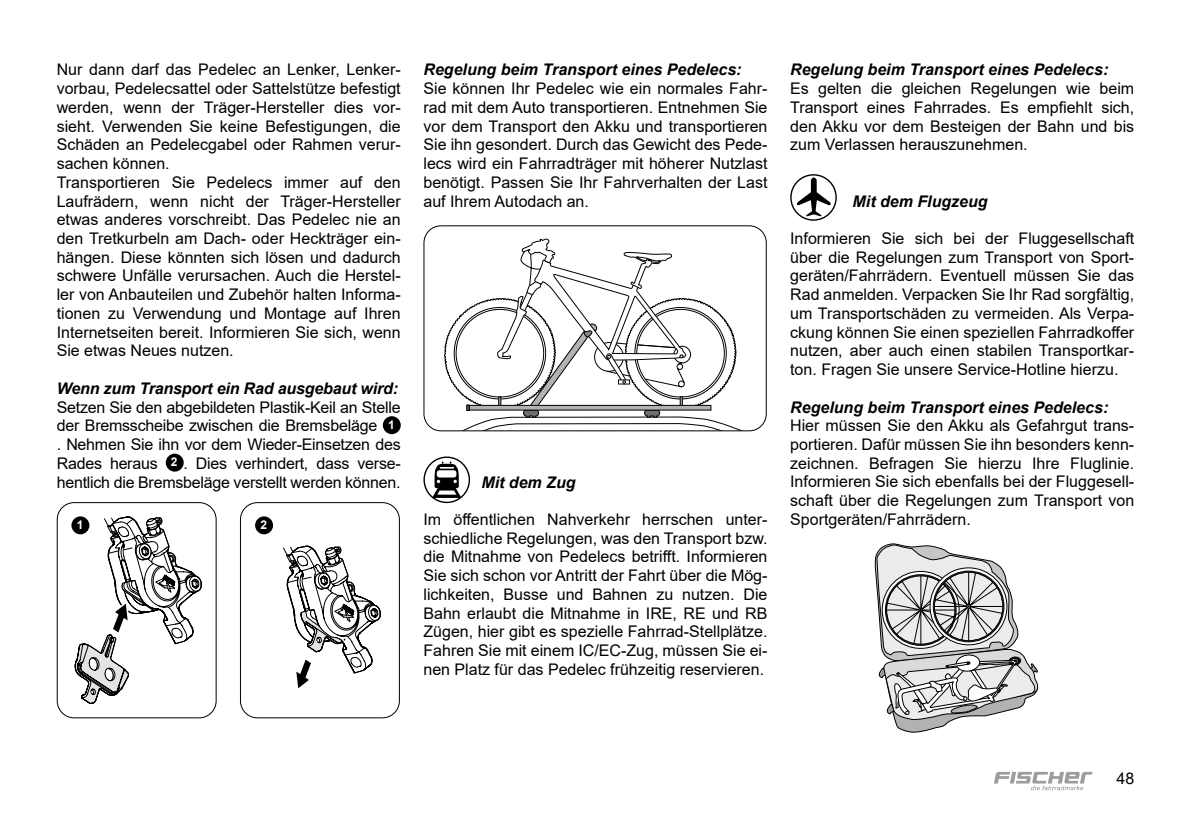
<style>
.page{position:relative;width:1191px;height:840px;background:#fff}
.page>*{position:absolute;margin:0;border:0;box-sizing:border-box;transform-origin:0 0}
.t1{font:16px/18.8px "Arial";color:#000;text-align:justify}
.t2{font:italic 700 16px "Arial";color:#000}
.t3{font:700 12px "Arial";color:#fff}
.s1{font-weight:700;font-size:12px;color:#fff}
</style>
<div class="page">
<svg style="left:994px;top:771px;width:98px;height:18px"></svg>
<div style="left:383px;top:416px;width:18px;height:18px;background:#000;border-radius:50%"></div>
<div style="left:166px;top:453px;width:18px;height:18px;background:#000;border-radius:50%"></div>
<div style="left:255px;top:516px;width:18px;height:18px;background:#000;border-radius:50%"></div>
<svg style="left:283px;top:545px;width:98px;height:144px"></svg>
<div style="left:240px;top:502px;width:160px;height:216px;border:1px solid #000;border-radius:17px"></div>
<svg style="left:71px;top:516px;width:18px;height:18px"></svg>
<svg style="left:74px;top:516px;width:128px;height:188px"></svg>
<div style="left:57px;top:502px;width:160px;height:216px;border:1px solid #000;border-radius:17px"></div>
<svg style="left:425px;top:238px;width:341px;height:192px"></svg>
<div style="left:423px;top:225px;width:343px;height:206px;border:1px solid #000;border-radius:17px"></div>
<svg style="left:424px;top:457px;width:45px;height:45px"></svg>
<svg style="left:427px;top:461px;width:39px;height:41px"></svg>
<div style="left:423px;top:456px;width:47px;height:47px;border:1px solid #000;border-radius:50%"></div>
<svg style="left:791px;top:175px;width:45px;height:45px"></svg>
<svg style="left:796px;top:177px;width:35px;height:39px"></svg>
<div style="left:790px;top:174px;width:46px;height:47px;border:1px solid #000;border-radius:50%"></div>
<svg style="left:875px;top:543px;width:163px;height:189px"></svg>
<p class="t1" style="left:57px;top:60px;width:345px;text-align:left">Nur dann darf das Pedelec an Lenker, Lenker&shy;vorbau, Pedelecsattel oder Sattelstütze befestigt werden, wenn der Träger-Hersteller dies vor&shy;sieht. Verwenden Sie keine Befestigungen, die Schäden an Pedelecgabel oder Rahmen verur&shy;sachen können.<br>Transportieren Sie Pedelecs immer auf den Laufrädern, wenn nicht der Träger-Hersteller etwas anderes vorschreibt. Das Pedelec nie an den Tretkurbeln am Dach- oder Heckträger ein&shy;hängen. Diese könnten sich lösen und dadurch schwere Unfälle verursachen. Auch die Herstel&shy;ler von Anbauteilen und Zubehör halten Informa&shy;tionen zu Verwendung und Montage auf Ihren Internetseiten bereit. Informieren Sie sich, wenn Sie etwas Neues nutzen.</p>
<p class="t2" style="left:57px;top:377px;width:343px">Wenn zum Transport ein Rad ausgebaut wird:</p>
<p class="t1" style="left:57px;top:397px;width:345px;text-align:left">Setzen Sie den abgebildeten Plastik-Keil an Stelle der Bremsscheibe zwischen die Bremsbeläge <span class="s1">1 </span>. Nehmen Sie ihn vor dem Wieder-Einsetzen des Rades heraus <span class="s1">2</span> . Dies verhindert, dass verse&shy;hentlich die Bremsbeläge verstellt werden können.</p>
<p class="t3" style="left:77px;top:516px;width:8px">1</p>
<p class="t3" style="left:260px;top:516px;width:8px">2</p>
<p class="t2" style="left:423px;top:59px;width:320px">Regelung beim Transport eines Pedelecs:</p>
<p class="t1" style="left:423px;top:79px;width:345px">Sie können Ihr Pedelec wie ein normales Fahr&shy;rad mit dem Auto transportieren. Entnehmen Sie vor dem Transport den Akku und transportieren Sie ihn gesondert. Durch das Gewicht des Pede&shy;lecs wird ein Fahrradträger mit höherer Nutzlast benötigt. Passen Sie Ihr Fahrverhalten der Last auf Ihrem Autodach an.</p>
<p class="t2" style="left:481px;top:471px;width:96px">Mit dem Zug</p>
<p class="t1" style="left:423px;top:509px;width:345px">Im öffentlichen Nahverkehr herrschen unter&shy;schiedliche Regelungen, was den Transport bzw. die Mitnahme von Pedelecs betrifft. Informieren Sie sich schon vor Antritt der Fahrt über die Mög&shy;lichkeiten, Busse und Bahnen zu nutzen. Die Bahn erlaubt die Mitnahme in IRE, RE und RB Zügen, hier gibt es spezielle Fahrrad-Stellplätze.<br>Fahren Sie mit einem IC/EC-Zug, müssen Sie ei&shy;nen Platz für das Pedelec frühzeitig reservieren.</p>
<p class="t2" style="left:790px;top:59px;width:320px">Regelung beim Transport eines Pedelecs:</p>
<p class="t1" style="left:790px;top:79px;width:345px">Es gelten die gleichen Regelungen wie beim Transport eines Fahrrades. Es empfiehlt sich, den Akku vor dem Besteigen der Bahn und bis zum Verlassen herauszunehmen.</p>
<p class="t2" style="left:852px;top:190px;width:137px">Mit dem Flugzeug</p>
<p class="t1" style="left:790px;top:229px;width:345px">Informieren Sie sich bei der Fluggesellschaft über die Regelungen zum Transport von Sport&shy;geräten/Fahrrädern. Eventuell müssen Sie das Rad anmelden. Verpacken Sie Ihr Rad sorgfältig, um Transportschäden zu vermeiden. Als Verpa&shy;ckung können Sie einen speziellen Fahrradkoffer nutzen, aber auch einen stabilen Transportkar&shy;ton. Fragen Sie unsere Service-Hotline hierzu.</p>
<p class="t2" style="left:790px;top:396px;width:320px">Regelung beim Transport eines Pedelecs:</p>
<p class="t1" style="left:790px;top:416px;width:345px">Hier müssen Sie den Akku als Gefahrgut trans&shy;portieren. Dafür müssen Sie ihn besonders kenn&shy;zeichnen. Befragen Sie hierzu Ihre Fluglinie.<br>Informieren Sie sich ebenfalls bei der Fluggesell&shy;schaft über die Regelungen zum Transport von Sportgeräten/Fahrrädern.</p>
<p class="t1" style="left:1116px;top:768px;width:19px">48</p>
</div>
